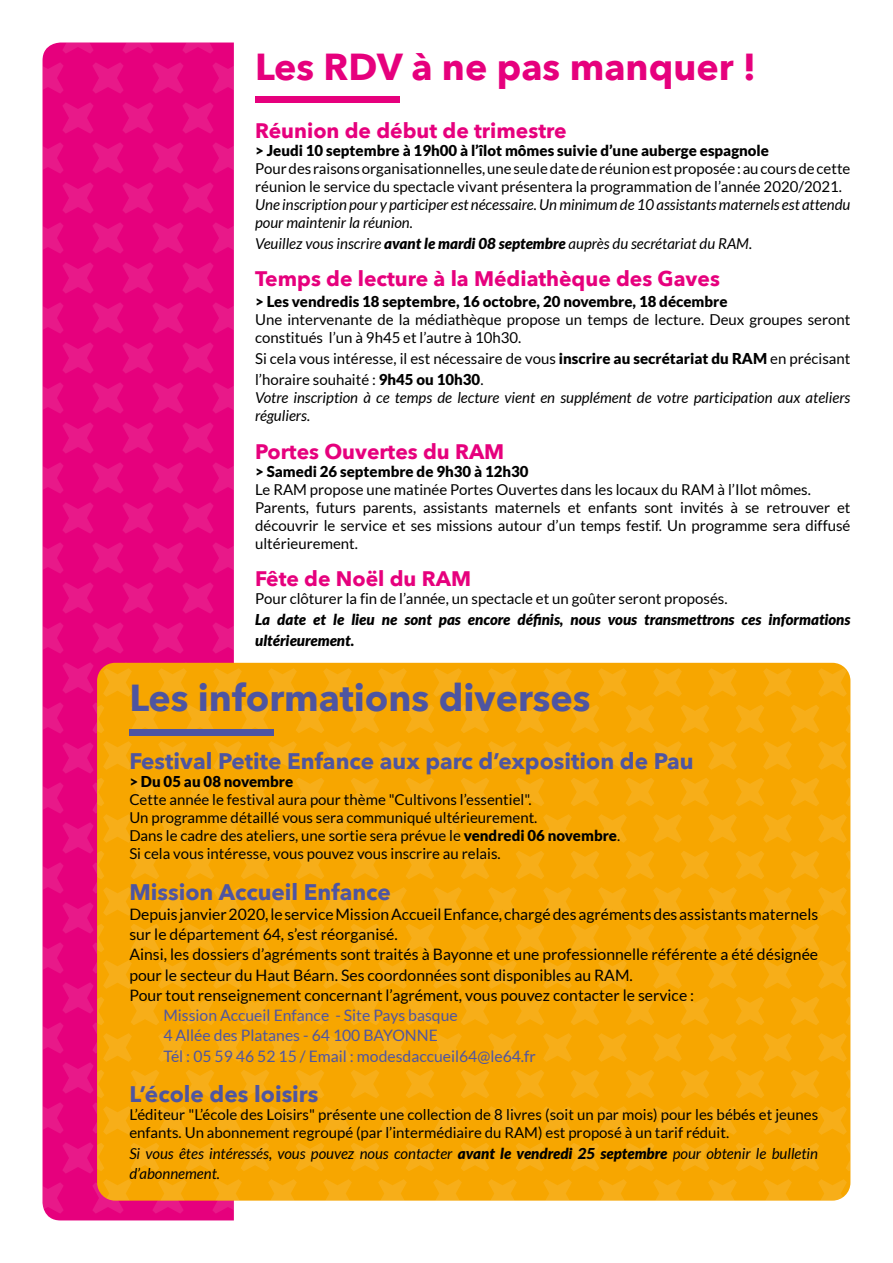
<style>
.page{position:relative;width:893px;height:1263px;background:#fff}
.page>*{position:absolute;margin:0;border:0;box-sizing:border-box;transform-origin:0 0}
.t1{font:700 37.5px "Avenir Next";color:#4e55a1}
.t2{font:700 37.5px "Avenir Next";color:#e6007d}
.t3{font:700 22.5px "Avenir Next";color:#4e55a1}
.t4{font:700 21px "Avenir Next";color:#e6007d}
.t5{font:15.75px/20.2px "Lato";color:#000}
.t6{font:15.75px/20.2px "Lato";color:#4e55a1}
.t7{font:15px/18px "Lato";color:#000}
.t8{font:italic 15px/18px "Lato";color:#000}
.t9{font:900 15px "Lato";color:#000}
.t10{font:italic 900 15px/21px "Lato";color:#000}
.s1{font-weight:900}
</style>
<div class="page">
<svg style="left:43px;top:43px;width:191px;height:1177px;background:#e60680"></svg>
<svg style="left:97px;top:663px;width:753px;height:537px;background:#f6a806"></svg>
<div style="left:255px;top:96px;width:145px;height:6px;background:#e6007d"></div>
<div style="left:129px;top:729px;width:145px;height:7px;background:#4e55a1"></div>
<h1 class="t2" style="left:255px;top:35px;width:503px">Les RDV à ne pas manquer !</h1>
<h3 class="t4" style="left:255px;top:113px;width:313px">Réunion de début de trimestre</h3>
<p class="t9" style="left:255px;top:142px;width:515px">&gt; Jeudi 10 septembre à 19h00 à l’îlot mômes suivie d’une auberge espagnole</p>
<p class="t7" style="left:255px;top:160px;width:597px">Pour des raisons organisationnelles, une seule date de réunion est proposée : au cours de cette réunion le service du spectacle vivant présentera la programmation de l’année 2020/2021.</p>
<p class="t8" style="left:255px;top:196px;width:597px">Une inscription pour y participer est nécessaire. Un minimum de 10 assistants maternels est attendu pour maintenir la réunion.</p>
<p class="t8" style="left:255px;top:235px;width:499px">Veuillez vous inscrire <span class="s1">avant le mardi 08 septembre</span> auprès du secrétariat du RAM.</p>
<h3 class="t4" style="left:255px;top:261px;width:466px">Temps de lecture à la Médiathèque des Gaves</h3>
<p class="t9" style="left:255px;top:293px;width:474px">&gt; Les vendredis 18 septembre, 16 octobre, 20 novembre, 18 décembre</p>
<p class="t7" style="left:255px;top:311px;width:597px">Une intervenante de la médiathèque propose un temps de lecture. Deux groupes seront constitués l’un à 9h45 et l’autre à 10h30.</p>
<p class="t7" style="left:255px;top:348px;width:597px;line-height:21px">Si cela vous intéresse, il est nécessaire de vous <span class="s1">inscrire au secrétariat du RAM</span> en précisant l’horaire souhaité : <span class="s1">9h45 ou 10h30</span>.</p>
<p class="t8" style="left:255px;top:389px;width:597px">Votre inscription à ce temps de lecture vient en supplément de votre participation aux ateliers réguliers.</p>
<h3 class="t4" style="left:255px;top:433px;width:251px">Portes Ouvertes du RAM</h3>
<p class="t9" style="left:255px;top:462px;width:275px">&gt; Samedi 26 septembre de 9h30 à 12h30</p>
<p class="t7" style="left:255px;top:480px;width:597px">Le RAM propose une matinée Portes Ouvertes dans les locaux du RAM à l’Ilot mômes.<br>Parents, futurs parents, assistants maternels et enfants sont invités à se retrouver et découvrir le service et ses missions autour d’un temps festif. Un programme sera diffusé ultérieurement.</p>
<h3 class="t4" style="left:255px;top:560px;width:217px">Fête de Noël du RAM</h3>
<p class="t7" style="left:255px;top:589px;width:474px">Pour clôturer la fin de l’année, un spectacle et un goûter seront proposés.</p>
<p class="t10" style="left:255px;top:609px;width:597px">La date et le lieu ne sont pas encore définis, nous vous transmettrons ces informations ultérieurement.</p>
<h1 class="t1" style="left:129px;top:665px;width:463px">Les informations diverses</h1>
<h2 class="t3" style="left:129px;top:742px;width:566px">Festival Petite Enfance aux parc d’exposition de Pau</h2>
<p class="t9" style="left:129px;top:773px;width:165px">&gt; Du 05 au 08 novembre</p>
<p class="t7" style="left:129px;top:790px;width:492px">Cette année le festival aura pour thème "Cultivons l’essentiel".<br>Un programme détaillé vous sera communiqué ultérieurement.<br>Dans le cadre des ateliers, une sortie sera prévue le <span class="s1">vendredi 06 novembre</span>.<br>Si cela vous intéresse, vous pouvez vous inscrire au relais.</p>
<h2 class="t3" style="left:129px;top:872px;width:263px">Mission Accueil Enfance</h2>
<p class="t5" style="left:129px;top:904px;width:690px">Depuis janvier 2020, le service Mission Accueil Enfance, chargé des agréments des assistants maternels sur le département 64, s’est réorganisé.<br>Ainsi, les dossiers d’agréments sont traités à Bayonne et une professionnelle référente a été désignée pour le secteur du Haut Béarn. Ses coordonnées sont disponibles au RAM.<br>Pour tout renseignement concernant l’agrément, vous pouvez contacter le service :</p>
<p class="t6" style="left:163px;top:1005px;width:374px">Mission Accueil Enfance - Site Pays basque<br>4 Allée des Platanes - 64 100 BAYONNE<br>Tél : 05 59 46 52 15 / Email : modesdaccueil64@le64.fr</p>
<h2 class="t3" style="left:129px;top:1075px;width:191px">L’école des loisirs</h2>
<p class="t7" style="left:129px;top:1105px;width:690px">L’éditeur "L’école des Loisirs" présente une collection de 8 livres (soit un par mois) pour les bébés et jeunes enfants. Un abonnement regroupé (par l’intermédiaire du RAM) est proposé à un tarif réduit.</p>
<p class="t8" style="left:129px;top:1144px;width:690px;line-height:20.2px">Si vous êtes intéressés, vous pouvez nous contacter <span class="s1">avant le vendredi 25 septembre</span> pour obtenir le bulletin d’abonnement.</p>
</div>
